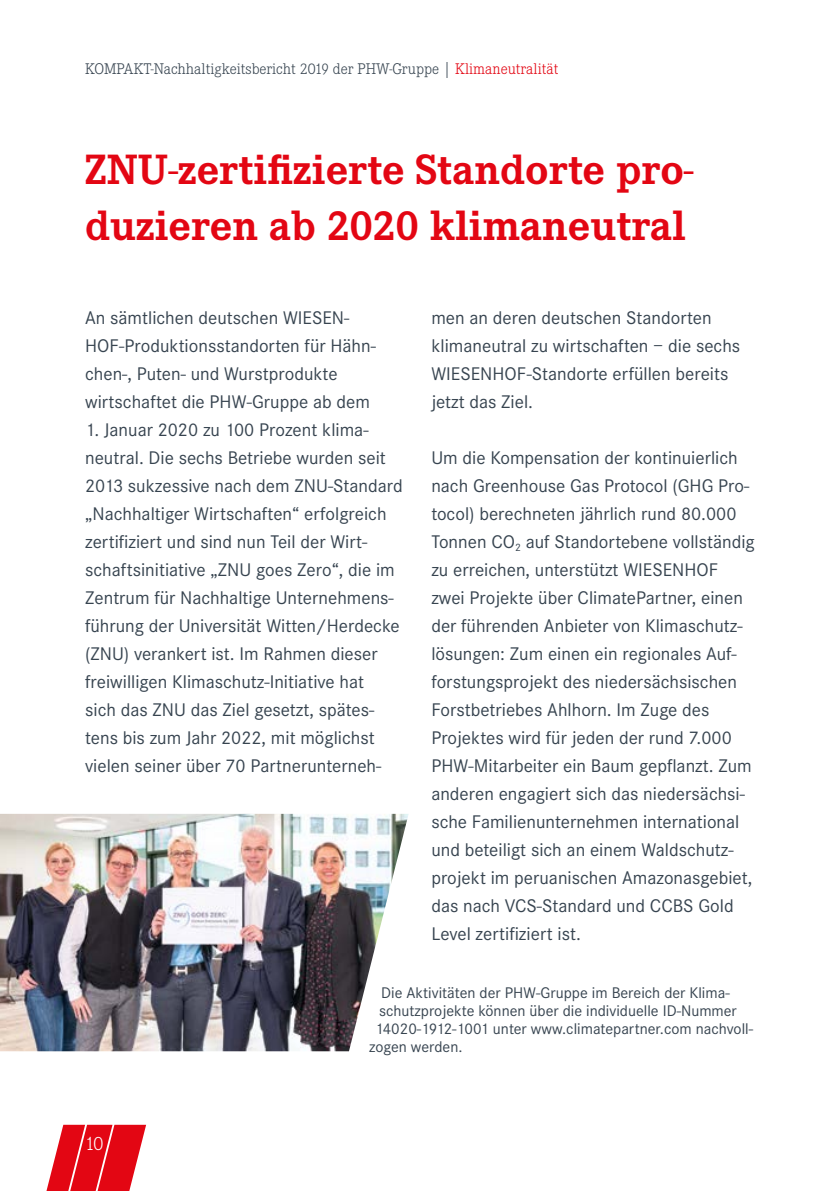
<style>
.page{position:relative;width:840px;height:1191px;background:#fff}
.page>*{position:absolute;margin:0;border:0;box-sizing:border-box;transform-origin:0 0}
.t1{font:700 44px/56px "Corporate E";color:#e30613}
.t2{font:300 20px "Corporate E";color:#fff}
.t3{font:19px/28px "Corporate S";color:#374450}
.t4{font:16px "Corporate S";color:#374450}
.t5{font:300 16px "Corporate E";color:#374450}
.s1{color:#e30613}
</style>
<div class="page">
<img style="left:0;top:814px;width:408px;height:237px">
<svg style="left:46px;top:1124px;width:100px;height:67px"></svg>
<p class="t5" style="left:85px;top:61px;width:474px">KOMPAKT-Nachhaltigkeitsbericht 2019 der PHW-Gruppe | <span class="s1">Klimaneutralität</span></p>
<h1 class="t1" style="left:85px;top:142px;width:609px">ZNU-zertifizierte Standorte pro&shy;duzieren ab 2020 klimaneutral</h1>
<p class="t3" style="left:85px;top:304px;width:292px">An sämtlichen deutschen WIESEN-HOF-Produktionsstandorten für Hähn&shy;chen-, Puten- und Wurstprodukte wirtschaftet die PHW-Gruppe ab dem</p>
<p class="t3" style="left:85px;top:416px;width:319px">1. Januar 2020 zu 100 Prozent klima&shy;neutral. Die sechs Betriebe wurden seit 2013 sukzessive nach dem ZNU-Standard „Nachhaltiger Wirtschaften“ erfolgreich zertifiziert und sind nun Teil der Wirt&shy;schaftsinitiative „ZNU goes Zero“, die im Zentrum für Nachhaltige Unternehmens&shy;führung der Universität Witten/Herdecke (ZNU) verankert ist. Im Rahmen dieser freiwilligen Klimaschutz-Initiative hat<br>sich das ZNU das Ziel gesetzt, spätes&shy;tens bis zum Jahr 2022, mit möglichst vielen seiner über 70 Partnerunterneh-</p>
<p class="t3" style="left:431px;top:304px;width:310px">men an deren deutschen Standorten klimaneutral zu wirtschaften – die sechs<br>WIESENHOF-Standorte erfüllen bereits jetzt das Ziel.</p>
<p class="t3" style="left:431px;top:444px;width:325px">Um die Kompensation der kontinuierlich nach Greenhouse Gas Protocol (GHG Pro&shy;tocol) berechneten jährlich rund 80.000<br>Tonnen CO<sub>2</sub> auf Standortebene vollständig zu erreichen, unterstützt WIESENHOF zwei Projekte über ClimatePartner, einen der führenden Anbieter von Klimaschutz&shy;lösungen: Zum einen ein regionales Auf&shy;forstungsprojekt des niedersächsischen Forstbetriebes Ahlhorn. Im Zuge des Projektes wird für jeden der rund 7.000<br>PHW-Mitarbeiter ein Baum gepflanzt. Zum anderen engagiert sich das niedersächsi&shy;sche Familienunternehmen international und beteiligt sich an einem Waldschutz&shy;projekt im peruanischen Amazonasgebiet, das nach VCS-Standard und CCBS Gold Level zertifiziert ist.</p>
<p class="t2" style="left:85px;top:1132px;width:20px">10</p>
<p class="t4" style="left:381px;top:984px;width:350px">Die Aktivitäten der PHW-Gruppe im Bereich der Klima-</p>
<p class="t4" style="left:379px;top:1002px;width:359px">schutzprojekte können über die individuelle ID-Nummer</p>
<p class="t4" style="left:375px;top:1020px;width:379px">14020-1912-1001 unter www.climatepartner.com nachvoll-</p>
<p class="t4" style="left:369px;top:1038px;width:95px">zogen werden.</p>
</div>
